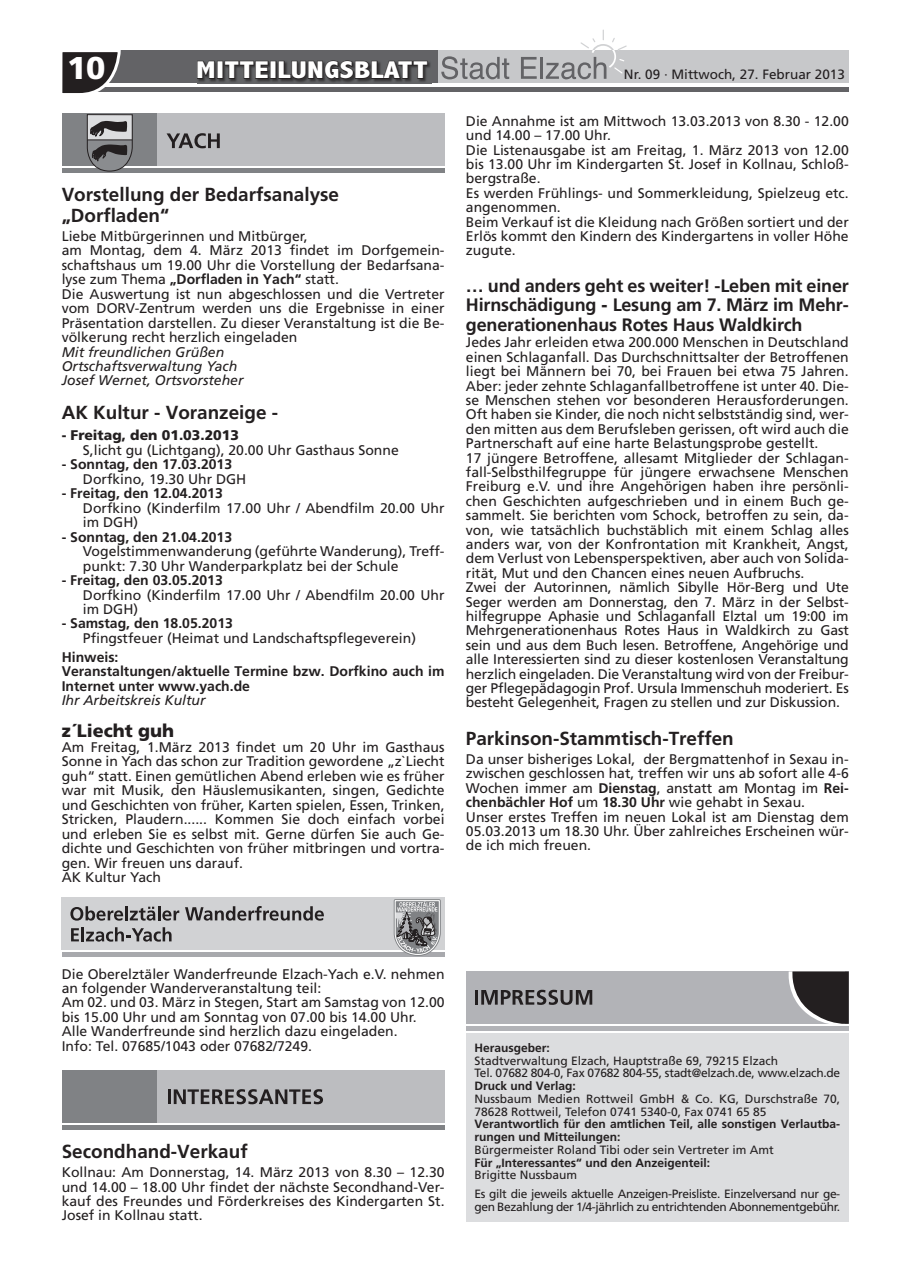
<style>
.page{position:relative;width:902px;height:1280px;background:#fff}
.page>*{position:absolute;margin:0;border:0;box-sizing:border-box;transform-origin:0 0}
.t1{font:900 31.5px "Frutiger";color:#fff}
.t2{font:800 condensed 24.45px "Abadi";letter-spacing:.01em;color:#fff;scale:1.26 1}
.t3{font:700 18.9px/21px "Frutiger";color:#231f20}
.t4{font:700 18px/19.5px "Frutiger";letter-spacing:-.01em;color:#231f20;text-align:justify}
.t5{font:900 18px "Frutiger";color:#231f20}
.t6{font:13.95px/14.4px "Frutiger";color:#231f20}
.t7{font:700 13.95px/14.5px "Frutiger";color:#231f20}
.t8{font:italic 13.95px/14.5px "Frutiger";color:#231f20}
.t9{font:900 13.95px "Frutiger";color:#231f20}
.t10{font:13.5px "Frutiger";color:#231f20}
.t11{font:12px/12.8px "Frutiger";color:#231f20}
.t12{font:700 12px/12.8px "Frutiger";color:#231f20}
.t13{font:12px/19.2px "Frutiger";letter-spacing:-.03em;color:#231f20}
.s1{font-weight:700}
.s2{font-weight:900}
</style>
<div class="page">
<div style="left:62px;top:51px;width:786px;height:32px;background:#c7c8ca"></div>
<div style="left:74px;top:51px;width:364px;height:32px;background:#636366"></div>
<hr style="left:62px;top:87px;width:786px;height:4px;background:#636366">
<svg style="left:62px;top:50px;width:60px;height:43px"></svg>
<img style="left:197px;top:60px;width:234px;height:24px">
<svg style="left:197px;top:60px;width:18px;height:19px"></svg>
<div style="left:217px;top:61px;width:6px;height:18px;border:1px solid #231f20"></div>
<svg style="left:224px;top:60px;width:45px;height:19px"></svg>
<div style="left:270px;top:61px;width:6px;height:18px;border:1px solid #231f20"></div>
<svg style="left:277px;top:60px;width:151px;height:20px"></svg>
<svg style="left:441px;top:56px;width:68px;height:23px"></svg>
<svg style="left:521px;top:57px;width:15px;height:22px"></svg>
<hr style="left:540px;top:57px;width:3px;height:22px;background:#636366">
<svg style="left:545px;top:29px;width:81px;height:50px"></svg>
<div style="left:62px;top:113px;width:95px;height:52px;background:#808285"></div>
<div style="left:157px;top:113px;width:287px;height:52px;background:#bcbdc0"></div>
<hr style="left:62px;top:168px;width:382px;height:4px;background:#808285">
<svg style="left:166px;top:133px;width:54px;height:15px"></svg>
<svg style="left:86px;top:114px;width:47px;height:58px"></svg>
<hr style="left:87px;top:140px;width:45px;height:1px;background:#231f20">
<div style="left:62px;top:897px;width:16px;height:53px;background:#d1d2d4"></div>
<div style="left:78px;top:897px;width:366px;height:53px;background:#d1d2d4"></div>
<hr style="left:62px;top:952px;width:382px;height:4px;background:#a8a9ad">
<svg style="left:70px;top:906px;width:53px;height:15px"></svg>
<hr style="left:125px;top:906px;width:3px;height:14px;background:#231f20">
<svg style="left:130px;top:906px;width:49px;height:15px"></svg>
<svg style="left:185px;top:906px;width:139px;height:15px"></svg>
<svg style="left:71px;top:928px;width:8px;height:13px"></svg>
<hr style="left:81px;top:927px;width:3px;height:14px;background:#231f20">
<svg style="left:86px;top:927px;width:85px;height:15px"></svg>
<svg style="left:393px;top:899px;width:48px;height:57px"></svg>
<div style="left:62px;top:1070px;width:95px;height:53px;background:#808285"></div>
<div style="left:157px;top:1070px;width:287px;height:53px;background:#bcbdc0"></div>
<hr style="left:62px;top:1125px;width:382px;height:4px;background:#808285">
<hr style="left:168px;top:1089px;width:3px;height:15px;background:#231f20">
<svg style="left:174px;top:1089px;width:149px;height:15px"></svg>
<div style="left:466px;top:971px;width:382px;height:53px;background:#b2b3b7"></div>
<div style="left:466px;top:1034px;width:382px;height:188px;background:#dcdddf"></div>
<hr style="left:466px;top:1026px;width:382px;height:4px;background:#b2b3b7">
<hr style="left:475px;top:990px;width:3px;height:15px;background:#231f20">
<svg style="left:481px;top:990px;width:111px;height:15px"></svg>
<svg style="left:788px;top:971px;width:60px;height:53px"></svg>
<h1 class="t1" style="left:67px;top:49px;width:40px">10</h1>
<h2 class="t2" style="left:196px;top:57px;width:185px">MITTEILUNGSBLATT</h2>
<p class="t10" style="left:624px;top:66px;width:222px">Nr. 09 · Mittwoch, 27. Februar 2013</p>
<h3 class="t3" style="left:62px;top:184px;width:279px">Vorstellung der Bedarfsanalyse „Dorfladen“</h3>
<p class="t6" style="left:62px;top:228px;width:384px">Liebe Mitbürgerinnen und Mitbürger,<br>am Montag, dem 4. März 2013 findet im Dorfgemein&shy;schaftshaus um 19.00 Uhr die Vorstellung der Bedarfsana&shy;lyse zum Thema <span class="s1">„Dorfladen in Yach“</span> statt.<br>Die Auswertung ist nun abgeschlossen und die Vertreter vom DORV-Zentrum werden uns die Ergebnisse in einer Präsentation darstellen. Zu dieser Veranstaltung ist die Be&shy;völkerung recht herzlich eingeladen</p>
<p class="t8" style="left:62px;top:344px;width:183px">Mit freundlichen Grüßen<br>Ortschaftsverwaltung Yach<br>Josef Wernet, Ortsvorsteher</p>
<h3 class="t3" style="left:62px;top:402px;width:218px">AK Kultur - Voranzeige -</h3>
<p class="t9" style="left:62px;top:427px;width:179px">- Freitag, den 01.03.2013</p>
<p class="t6" style="left:83px;top:442px;width:317px">S,licht gu (Lichtgang), 20.00 Uhr Gasthaus Sonne</p>
<p class="t7" style="left:62px;top:457px;width:172px">- Sonntag, den 17.03.2013</p>
<p class="t6" style="left:83px;top:471px;width:165px">Dorfkino, 19.30 Uhr DGH</p>
<p class="t7" style="left:62px;top:486px;width:163px">- Freitag, den 12.04.2013</p>
<p class="t6" style="left:83px;top:500px;width:363px">Dorfkino (Kinderfilm 17.00 Uhr / Abendfilm 20.00 Uhr im DGH)</p>
<p class="t7" style="left:62px;top:529px;width:172px">- Sonntag, den 21.04.2013</p>
<p class="t6" style="left:83px;top:544px;width:363px">Vogelstimmenwanderung (geführte Wanderung), Treff&shy;punkt: 7.30 Uhr Wanderparkplatz bei der Schule</p>
<p class="t7" style="left:62px;top:573px;width:163px">- Freitag, den 03.05.2013</p>
<p class="t6" style="left:83px;top:587px;width:363px">Dorfkino (Kinderfilm 17.00 Uhr / Abendfilm 20.00 Uhr im DGH)</p>
<p class="t7" style="left:62px;top:616px;width:173px">- Samstag, den 18.05.2013</p>
<p class="t6" style="left:83px;top:631px;width:334px">Pfingstfeuer (Heimat und Landschaftspflegeverein)</p>
<p class="t7" style="left:62px;top:649px;width:384px">Hinweis:<br>Veranstaltungen/aktuelle Termine bzw. Dorfkino auch im<br>Internet unter www.yach.de</p>
<p class="t8" style="left:62px;top:693px;width:145px">Ihr Arbeitskreis Kultur</p>
<p class="t5" style="left:62px;top:720px;width:114px">z´Liecht guh</p>
<p class="t6" style="left:62px;top:739px;width:384px">Am Freitag, 1.März 2013 findet um 20 Uhr im Gasthaus Sonne in Yach das schon zur Tradition gewordene „z`Liecht guh“ statt. Einen gemütlichen Abend erleben wie es früher war mit Musik, den Häuslemusikanten, singen, Gedichte und Geschichten von früher, Karten spielen, Essen, Trinken, Stricken, Plaudern...... Kommen Sie doch einfach vorbei und erleben Sie es selbst mit. Gerne dürfen Sie auch Ge&shy;dichte und Geschichten von früher mitbringen und vortra&shy;gen. Wir freuen uns darauf.<br>AK Kultur Yach</p>
<p class="t6" style="left:466px;top:114px;width:384px">Die Annahme ist am Mittwoch 13.03.2013 von 8.30 - 12.00 und 14.00 – 17.00 Uhr.<br>Die Listenausgabe ist am Freitag, 1. März 2013 von 12.00 bis 13.00 Uhr im Kindergarten St. Josef in Kollnau, Schloß&shy;bergstraße.<br>Es werden Frühlings- und Sommerkleidung, Spielzeug etc. angenommen.<br>Beim Verkauf ist die Kleidung nach Größen sortiert und der Erlös kommt den Kindern des Kindergartens in voller Höhe zugute.</p>
<p class="t4" style="left:466px;top:276px;width:384px">… und anders geht es weiter! -Leben mit einer Hirnschädigung <span class="s2">-</span> Lesung am 7. März im Mehr&shy;generationenhaus Rotes Haus Waldkirch</p>
<p class="t6" style="left:466px;top:335px;width:384px">Jedes Jahr erleiden etwa 200.000 Menschen in Deutschland einen Schlaganfall. Das Durchschnittsalter der Betroffenen liegt bei Männern bei 70, bei Frauen bei etwa 75 Jahren.<br>Aber: jeder zehnte Schlaganfallbetroffene ist unter 40. Die&shy;se Menschen stehen vor besonderen Herausforderungen.<br>Oft haben sie Kinder, die noch nicht selbstständig sind, wer&shy;den mitten aus dem Berufsleben gerissen, oft wird auch die Partnerschaft auf eine harte Belastungsprobe gestellt.<br>17 jüngere Betroffene, allesamt Mitglieder der Schlagan&shy;fall-Selbsthilfegruppe für jüngere erwachsene Menschen Freiburg e.V. und ihre Angehörigen haben ihre persönli&shy;chen Geschichten aufgeschrieben und in einem Buch ge&shy;sammelt. Sie berichten vom Schock, betroffen zu sein, da&shy;von, wie tatsächlich buchstäblich mit einem Schlag alles anders war, von der Konfrontation mit Krankheit, Angst, dem Verlust von Lebensperspektiven, aber auch von Solida&shy;rität, Mut und den Chancen eines neuen Aufbruchs.<br>Zwei der Autorinnen, nämlich Sibylle Hör-Berg und Ute Seger werden am Donnerstag, den 7. März in der Selbst&shy;hilfegruppe Aphasie und Schlaganfall Elztal um 19:00 im Mehrgenerationenhaus Rotes Haus in Waldkirch zu Gast sein und aus dem Buch lesen. Betroffene, Angehörige und alle Interessierten sind zu dieser kostenlosen Veranstaltung herzlich eingeladen. Die Veranstaltung wird von der Freibur&shy;ger Pflegepädagogin Prof. Ursula Immenschuh moderiert. Es besteht Gelegenheit, Fragen zu stellen und zur Diskussion.</p>
<h3 class="t3" style="left:466px;top:728px;width:269px">Parkinson-Stammtisch-Treffen</h3>
<p class="t6" style="left:466px;top:752px;width:384px">Da unser bisheriges Lokal, der Bergmattenhof in Sexau in&shy;zwischen geschlossen hat, treffen wir uns ab sofort alle 4-6<br>Wochen immer am <span class="s1">Dienstag</span>, anstatt am Montag im <span class="s1">Rei&shy;chenbächler Hof</span> um <span class="s1">18.30 Uhr</span> wie gehabt in Sexau.<br>Unser erstes Treffen im neuen Lokal ist am Dienstag dem 05.03.2013 um 18.30 Uhr. Über zahlreiches Erscheinen wür&shy;de ich mich freuen.</p>
<p class="t6" style="left:62px;top:966px;width:384px">Die Oberelztäler Wanderfreunde Elzach-Yach e.V. nehmen an folgender Wanderveranstaltung teil:<br>Am 02. und 03. März in Stegen, Start am Samstag von 12.00 bis 15.00 Uhr und am Sonntag von 07.00 bis 14.00 Uhr.<br>Alle Wanderfreunde sind herzlich dazu eingeladen.<br>Info: Tel. 07685/1043 oder 07682/7249.</p>
<h3 class="t3" style="left:62px;top:1141px;width:187px">Secondhand-Verkauf</h3>
<p class="t6" style="left:62px;top:1165px;width:384px;text-align:justify">Kollnau: Am Donnerstag, 14. März 2013 von 8.30 – 12.30 und 14.00 – 18.00 Uhr findet der nächste Secondhand-Ver&shy;kauf des Freundes und Förderkreises des Kindergarten St.<br>Josef in Kollnau statt.</p>
<p class="t12" style="left:474px;top:1041px;width:77px">Herausgeber:</p>
<p class="t11" style="left:474px;top:1054px;width:367px">Stadtverwaltung Elzach, Hauptstraße 69, 79215 Elzach<br>Tel. 07682 804-0, Fax 07682 804-55, stadt@elzach.de, www.elzach.de</p>
<p class="t12" style="left:474px;top:1079px;width:103px">Druck und Verlag:</p>
<p class="t11" style="left:474px;top:1092px;width:367px">Nussbaum Medien Rottweil GmbH &amp; Co. KG, Durschstraße 70,<br>78628 Rottweil, Telefon 0741 5340-0, Fax 0741 65 85</p>
<p class="t12" style="left:474px;top:1118px;width:367px">Verantwortlich für den amtlichen Teil, alle sonstigen Verlautba&shy;rungen und Mitteilungen:</p>
<p class="t11" style="left:474px;top:1143px;width:301px">Bürgermeister Roland Tibi oder sein Vertreter im Amt</p>
<p class="t12" style="left:474px;top:1156px;width:237px">Für „Interessantes“ und den Anzeigenteil:</p>
<p class="t13" style="left:474px;top:1165px;width:367px">Brigitte Nussbaum<br>Es gilt die jeweils aktuelle Anzeigen-Preisliste. Einzelversand nur ge-</p>
<p class="t13" style="left:474px;top:1197px;width:367px">gen Bezahlung der 1/4-jährlich zu entrichtenden Abonnementgebühr.</p>
</div>
